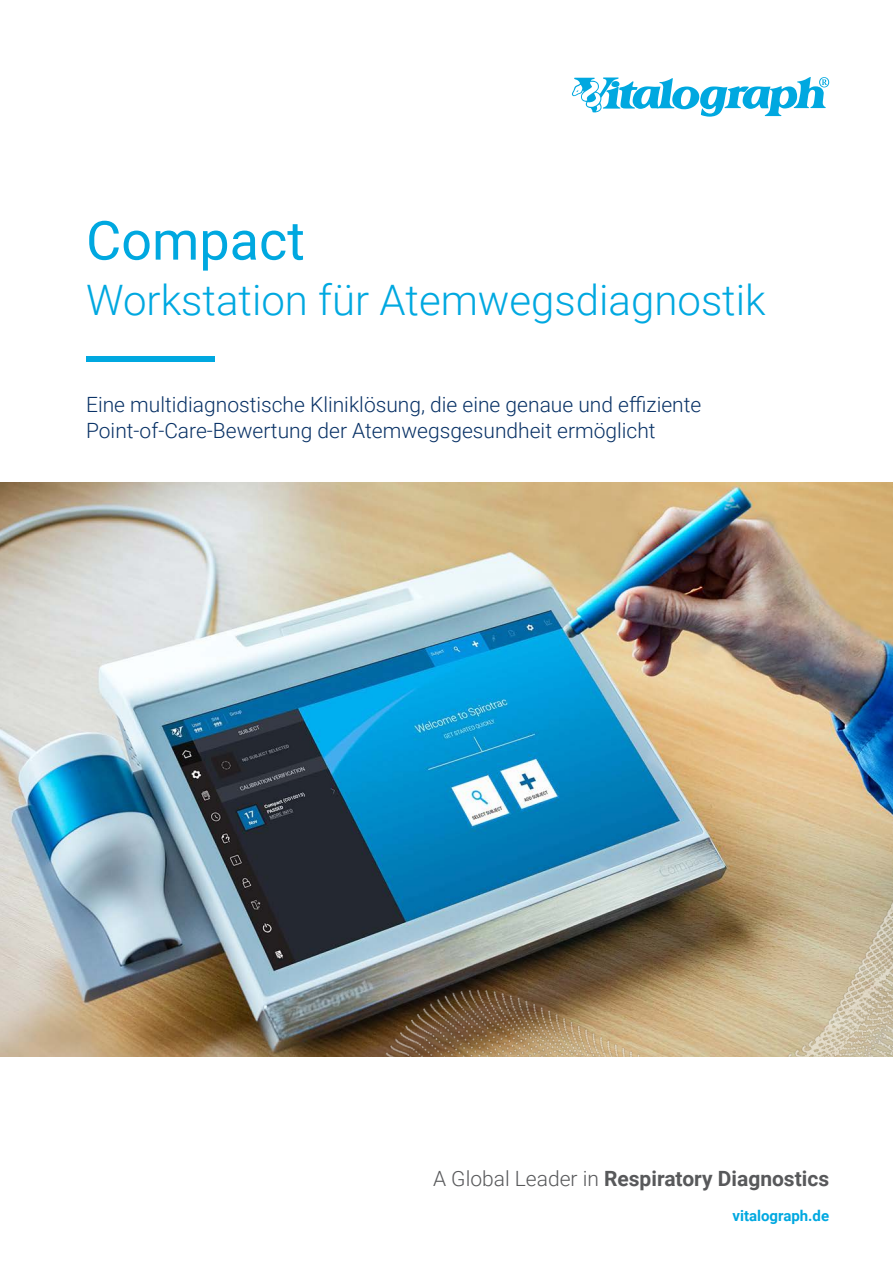
<style>
.page{position:relative;width:893px;height:1263px;background:#fff}
.page>*{position:absolute;margin:0;border:0;box-sizing:border-box;transform-origin:0 0}
.t1{font:54px "Roboto";color:#00a8e0}
.t2{font:300 42px "Roboto";color:#00a8e0}
.t3{font:300 21px/25.2px "Roboto";color:#093266}
.t4{font:700 21px "Roboto";color:#58595b}
.t5{font:700 15px "Roboto";color:#00a8e0}
.s1{font-weight:300}
</style>
<div class="page">
<img style="left:0;top:483px;width:893px;height:574px">
<div style="left:86px;top:357px;width:129px;height:5px;background:#00a8e0"></div>
<img style="left:376px;top:664px;width:517px;height:393px">
<svg style="left:572px;top:77px;width:257px;height:40px"></svg>
<h1 class="t1" style="left:86px;top:203px;width:220px">Compact</h1>
<h2 class="t2" style="left:86px;top:271px;width:681px">Workstation für Atemwegsdiagnostik</h2>
<p class="t3" style="left:86px;top:391px;width:617px">Eine multidiagnostische Kliniklösung, die eine genaue und effiziente<br>Point-of-Care-Bewertung der Atemwegsgesundheit ermöglicht</p>
<p class="t4" style="left:433px;top:1163px;width:398px"><span class="s1">A Global Leader in</span> Respiratory Diagnostics</p>
<p class="t5" style="left:732px;top:1205px;width:98px">vitalograph.de</p>
</div>
